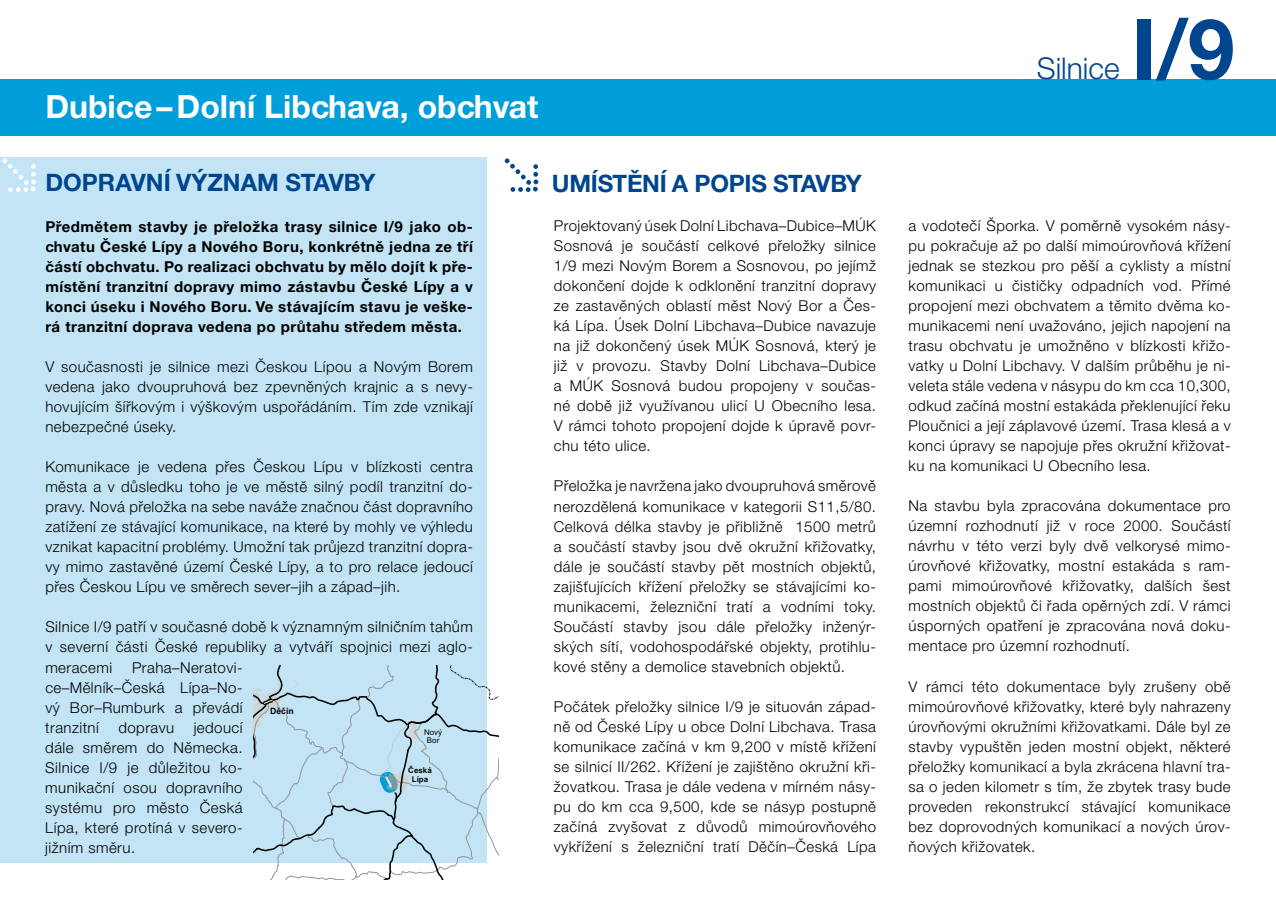
<style>
.page{position:relative;width:1276px;height:908px;background:#fff}
.page>*{position:absolute;margin:0;border:0;box-sizing:border-box;transform-origin:0 0}
.t1{font:700 84px "Helvetica Neue CE";color:#00458d}
.t2{font:700 32px "Helvetica Neue CE";color:#fff}
.t3{font:300 30px "Helvetica Neue CE";color:#00458d}
.t4{font:700 24px "Helvetica Neue CE";letter-spacing:-.01em;color:#00458d}
.t5{font:300 15px/20px "Helvetica Neue CE";letter-spacing:.03em;color:#000;text-align:justify}
.t6{font:700 15px/20px "Helvetica Neue CE";letter-spacing:.03em;color:#000;text-align:justify}
.t7{font:700 8.6px "Arial";color:#000}
.t8{font:700 8px/8.8px "Arial";color:#000;text-align:center}
.t9{font:8px/8.8px "Arial";color:#000;text-align:center}
</style>
<div class="page">
<div style="left:0;top:79px;width:1276px;height:57px;background:#009fda"></div>
<div style="left:0;top:157px;width:486px;height:705px;background:#c2e4f5"></div>
<svg style="left:505px;top:158px;width:33px;height:34px"></svg>
<svg style="left:2px;top:158px;width:34px;height:34px"></svg>
<svg style="left:254px;top:665px;width:245px;height:214px"></svg>
<h2 class="t2" style="left:45px;top:87px;width:495px">Dubice – Dolní Libchava, obchvat</h2>
<h3 class="t4" style="left:45px;top:167px;width:332px">Dopravní význam stavby</h3>
<p class="t6" style="left:45px;top:217px;width:430px">Předmětem stavby je přeložka trasy silnice I/9 jako ob&shy;chvatu České Lípy a N ového Boru, konkrétně jedna ze tří částí obchvatu. Po realizaci obchvatu by mělo dojít k pře&shy;místění tranzitní dopravy mimo zástavbu České Lípy a v konci úseku i N ového Boru. Ve stávajícím stavu je veške&shy;rá tranzitní doprava vedena po průtahu středem města.</p>
<p class="t5" style="left:45px;top:356px;width:429px">V současnosti je silnice mezi Českou Lípou a Novým Borem vedena jako dvoupruhová bez zpevněných krajnic a s nevy&shy;hovujícím šířkovým i výškovým uspořádáním. Tím zde vznikají nebezpečné úseky.</p>
<p class="t5" style="left:45px;top:456px;width:429px">Komunikace je vedena přes Českou Lípu v blízkosti centra města a v důsledku toho je ve městě silný podíl tranzitní do&shy;pravy. N ová přeložka na sebe naváže značnou část dopravního zatížení ze stávající komunikace, na které by mohly ve výhledu vznikat kapacitní problémy. Umožní tak průjezd tranzitní dopra&shy;vy mimo zastavěné území České Lípy, a to pro relace jedoucí přes Českou Lípu ve směrech sever–jih a západ–jih.</p>
<p class="t5" style="left:45px;top:616px;width:429px">Silnice I/9 patří v současné době k významným silničním tahům v severní části České republiky a vytváří spojnici mezi aglo&shy;meracemi</p>
<p class="t5" style="left:45px;top:656px;width:199px;text-indent:87px">Praha–N eratovi&shy;ce–M ělník–Česká Lípa–N o&shy;vý Bor–Rumburk a převádí tranzitní</p>
<p class="t7" style="left:270px;top:705px;width:25px">Dìèín</p>
<p class="t5" style="left:45px;top:716px;width:199px;text-indent:148px">jedoucí dále směrem do Německa.<br>Silnice I/9 je důležitou ko&shy;munikační osou dopravního systému pro město Česká Lípa, které protíná v severo&shy;jižním směru.</p>
<p class="t5" style="left:118px;top:716px;width:57px">dopravu</p>
<p class="t9" style="left:424px;top:727px;width:20px">Nový<br>Bor</p>
<p class="t8" style="left:408px;top:766px;width:25px">Èeská<br>Lípa</p>
<h3 class="t4" style="left:552px;top:168px;width:312px">Umístění a popis stavby</h3>
<p class="t5" style="left:554px;top:216px;width:324px;text-align:left">Projektovaný úsek Dolní Libchava–Dubice–M ÚK Sosnová je součástí celkové přeložky silnice 1/9 mezi N ovým Borem a Sosnovou, po jejímž dokončení dojde k odklonění tranzitní dopravy ze zastavěných oblastí měst N ový Bor a Čes&shy;ká Lípa. Úsek Dolní Libchava–Dubice navazuje na již dokončený úsek M ÚK Sosnová, který je již v provozu. Stavby Dolní Libchava–Dubice a M ÚK Sosnová budou propojeny v součas&shy;né době již využívanou ulicí U Obecního lesa.<br>V rámci tohoto propojení dojde k úpravě povr&shy;chu této ulice.</p>
<p class="t5" style="left:554px;top:476px;width:324px">Přeložka je navržena jako dvoupruhová směrově nerozdělená komunikace v kategorii S11,5/80.<br>Celková délka stavby je přibližně 1500 metrů a součástí stavby jsou dvě okružní křižovatky, dále je součástí stavby pět mostních objektů, zajišťujících křížení přeložky se stávajícími ko&shy;munikacemi, železniční tratí a vodními toky.<br>Součástí stavby jsou dále přeložky inženýr&shy;ských sítí, vodohospodářské objekty, protihlu&shy;kové stěny a demolice stavebních objektů.</p>
<p class="t5" style="left:554px;top:696px;width:324px">Počátek přeložky silnice I/9 je situován západ&shy;ně od České Lípy u obce Dolní Libchava. Trasa komunikace začíná v km 9,200 v místě křížení se silnicí II/262. Křížení je zajištěno okružní kři&shy;žovatkou. Trasa je dále vedena v mírném násy&shy;pu do km cca 9,500, kde se násyp postupně začíná zvyšovat z důvodů mimoúrovňového vykřížení s železniční tratí Děčín–Česká Lípa</p>
<h3 class="t3" style="left:1037px;top:50px;width:84px">Silnice</h3>
<h1 class="t1" style="left:1132px;top:-3px;width:104px">I/9</h1>
<p class="t5" style="left:908px;top:216px;width:324px">a vodotečí Šporka. V poměrně vysokém násy&shy;pu pokračuje až po další mimoúrovňová křížení jednak se stezkou pro pěší a cyklisty a místní komunikaci u čističky odpadních vod. Přímé propojení mezi obchvatem a těmito dvěma ko&shy;munikacemi není uvažováno, jejich napojení na trasu obchvatu je umožněno v blízkosti křižo&shy;vatky u Dolní Libchavy. V dalším průběhu je ni&shy;veleta stále vedena v násypu do km cca 10,300, odkud začíná mostní estakáda překlenující řeku Ploučnici a její záplavové území. Trasa klesá a v konci úpravy se napojuje přes okružní křižovat&shy;ku na komunikaci U Obecního lesa.</p>
<p class="t5" style="left:908px;top:495px;width:324px">N a stavbu byla zpracována dokumentace pro územní rozhodnutí již v roce 2000. Součástí návrhu v této verzi byly dvě velkorysé mimo&shy;úrovňové křižovatky, mostní estakáda s ram&shy;pami mimoúrovňové křižovatky, dalších šest mostních objektů či řada opěrných zdí. V rámci úsporných opatření je zpracována nová doku&shy;mentace pro územní rozhodnutí.</p>
<p class="t5" style="left:908px;top:675px;width:324px">V rámci této dokumentace byly zrušeny obě mimoúrovňové křižovatky, které byly nahrazeny úrovňovými okružními křižovatkami. Dále byl ze stavby vypuštěn jeden mostní objekt, některé přeložky komunikací a byla zkrácena hlavní tra&shy;sa o jeden kilometr s tím, že zbytek trasy bude proveden rekonstrukcí stávající komunikace bez doprovodných komunikací a nových úrov&shy;ňových křižovatek.</p>
</div>
